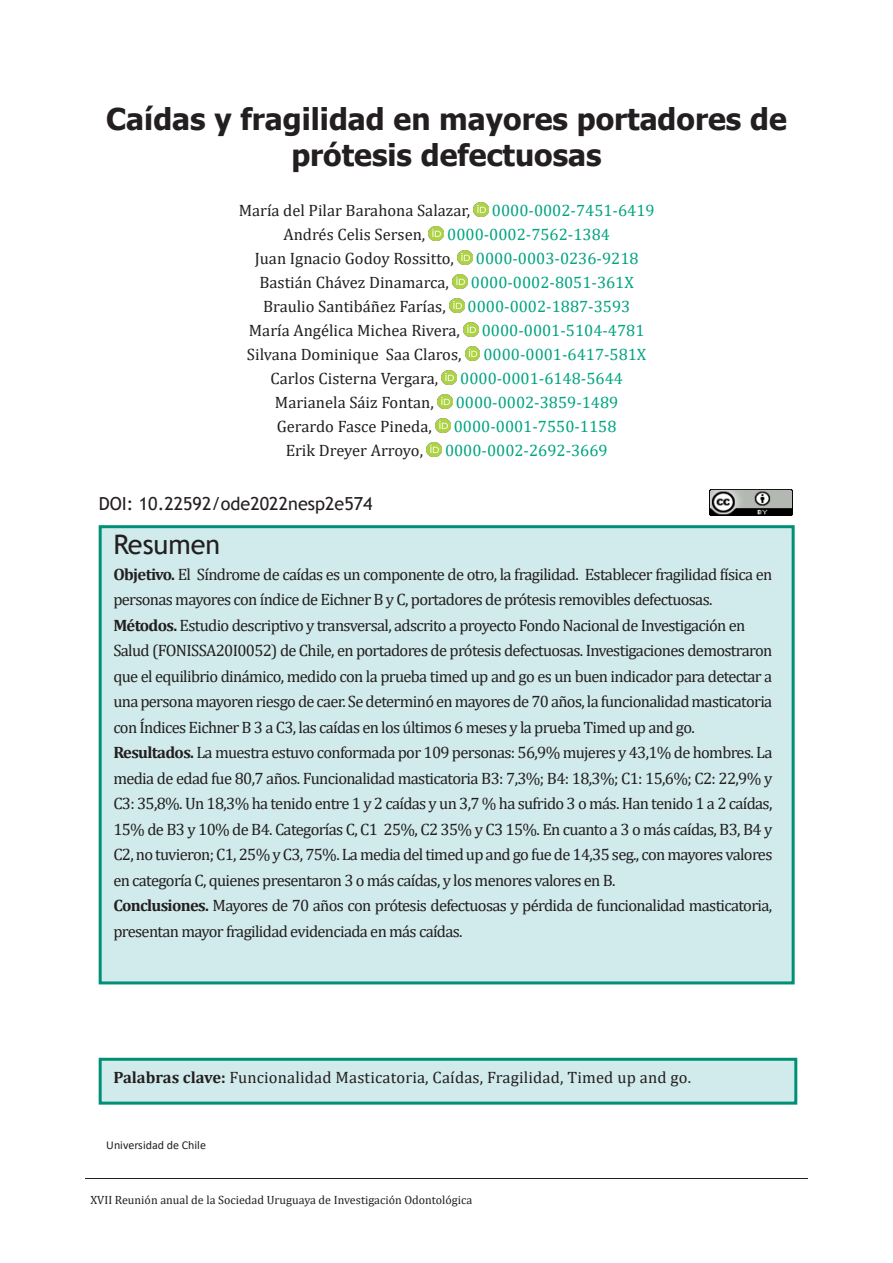
<style>
.page{position:relative;width:893px;height:1263px;background:#fff}
.page>*{position:absolute;margin:0;border:0;box-sizing:border-box;transform-origin:0 0}
.t1{font:700 30px/36px "Tahoma";color:#231f20;text-align:center}
.t2{font:27px "Trebuchet MS";color:#231f20}
.t3{font:18px "Trebuchet MS";color:#231f20}
.t4{font:16.5px/25.5px "Cambria";letter-spacing:-.04em;color:#231f20}
.t5{font:16.5px "Cambria";color:#231f20}
.t6{font:16.5px "Cambria";color:#00a481}
.t7{font:16.5px "Cambria";letter-spacing:.01em;color:#231f20}
.t8{font:12px "Cambria";color:#231f20}
.t9{font:12px "Calibri";color:#231f20}
.s1{font-weight:700}
</style>
<div class="page">
<div style="left:99px;top:1058px;width:698px;height:47px;background:#d1eaeb;border:3px solid #009076"></div>
<hr style="left:85px;top:1178px;width:723px;height:1px;background:#231f20">
<img style="left:474px;top:203px;width:14px;height:13px">
<img style="left:429px;top:227px;width:15px;height:13px">
<img style="left:458px;top:251px;width:14px;height:13px">
<img style="left:453px;top:275px;width:14px;height:13px">
<img style="left:449px;top:299px;width:15px;height:13px">
<img style="left:463px;top:323px;width:15px;height:13px">
<img style="left:465px;top:347px;width:15px;height:13px">
<img style="left:442px;top:371px;width:15px;height:13px">
<img style="left:437px;top:395px;width:15px;height:13px">
<img style="left:436px;top:419px;width:14px;height:13px">
<img style="left:427px;top:443px;width:14px;height:13px">
<img style="left:710px;top:489px;width:83px;height:26px">
<div style="left:99px;top:525px;width:696px;height:459px;background:#d1eaeb;border:3px solid #009076"></div>
<p class="t1" style="left:106px;top:102px;width:682px">Caídas y fragilidad en mayores portadores de prótesis defectuosas</p>
<p class="t5" style="left:239px;top:201px;width:233px">María del Pilar Barahona Salazar,</p>
<p class="t6" style="left:492px;top:201px;width:164px">0000-0002-7451-6419</p>
<p class="t5" style="left:283px;top:225px;width:143px">Andrés Celis Sersen,</p>
<p class="t6" style="left:447px;top:225px;width:164px">0000-0002-7562-1384</p>
<p class="t5" style="left:255px;top:249px;width:201px">Juan Ignacio Godoy Rossitto,</p>
<p class="t6" style="left:476px;top:249px;width:164px">0000-0003-0236-9218</p>
<p class="t5" style="left:259px;top:273px;width:191px">Bastián Chávez Dinamarca,</p>
<p class="t6" style="left:471px;top:273px;width:164px">0000-0002-8051-361X</p>
<p class="t5" style="left:263px;top:297px;width:184px">Braulio Santibáñez Farías,</p>
<p class="t6" style="left:468px;top:297px;width:164px">0000-0002-1887-3593</p>
<p class="t5" style="left:249px;top:321px;width:213px">María Angélica Michea Rivera,</p>
<p class="t6" style="left:482px;top:321px;width:164px">0000-0001-5104-4781</p>
<p class="t5" style="left:247px;top:345px;width:216px">Silvana Dominique Saa Claros,</p>
<p class="t6" style="left:483px;top:345px;width:164px">0000-0001-6417-581X</p>
<p class="t5" style="left:270px;top:369px;width:169px">Carlos Cisterna Vergara,</p>
<p class="t6" style="left:460px;top:369px;width:164px">0000-0001-6148-5644</p>
<p class="t5" style="left:275px;top:393px;width:160px">Marianela Sáiz Fontan,</p>
<p class="t6" style="left:456px;top:393px;width:164px">0000-0002-3859-1489</p>
<p class="t5" style="left:277px;top:417px;width:157px">Gerardo Fasce Pineda,</p>
<p class="t6" style="left:454px;top:417px;width:164px">0000-0001-7550-1158</p>
<p class="t5" style="left:286px;top:441px;width:139px">Erik Dreyer Arroyo,</p>
<p class="t6" style="left:445px;top:441px;width:164px">0000-0002-2692-3669</p>
<p class="t3" style="left:99px;top:492px;width:275px">DOI: 10.22592/ode2022nesp2e574</p>
<p class="t2" style="left:113px;top:528px;width:108px">Resumen</p>
<p class="t4" style="left:113px;top:561px;width:660px"><span class="s1">Objetivo.</span> El Síndrome de caídas es un componente de otro, la fragilidad. Establecer fragilidad física en personas mayores con índice de Eichner B y C, portadores de prótesis removibles defectuosas.</p>
<p class="t4" style="left:113px;top:612px;width:633px"><span class="s1">Métodos.</span> Estudio descriptivo y transversal, adscrito a proyecto Fondo Nacional de Investigación en</p>
<p class="t4" style="left:113px;top:638px;width:660px;text-align:justify">Salud (FONISSA20I0052) de Chile, en portadores de prótesis defectuosas. Investigaciones demostraron que el equilibrio dinámico, medido con la prueba timed up and go es un buen indicador para detectar a una persona mayoren riesgo de caer. Se determinó en mayores de 70 años, la funcionalidad masticatoria con Índices Eichner B 3 a C3, las caídas en los últimos 6 meses y la prueba Timed up and go.</p>
<p class="t4" style="left:113px;top:740px;width:661px;text-align:justify"><span class="s1">Resultados.</span> La muestra estuvo conformada por 109 personas: 56,9% mujeres y 43,1% de hombres. La media de edad fue 80,7 años. Funcionalidad masticatoria B3: 7,3%; B4: 18,3%; C1: 15,6%; C2: 22,9% y C3: 35,8%. Un 18,3% ha tenido entre 1 y 2 caídas y un 3,7 % ha sufrido 3 o más. Han tenido 1 a 2 caídas, 15% de B3 y 10% de B4. Categorías C, C1 25%, C2 35% y C3 15%. En cuanto a 3 o más caídas, B3, B4 y C2, no tuvieron; C1, 25% y C3, 75%. La media del timed up and go fue de 14,35 seg., con mayores valores en categoría C, quienes presentaron 3 o más caídas, y los menores valores en B.</p>
<p class="t4" style="left:113px;top:893px;width:660px"><span class="s1">Conclusiones.</span> Mayores de 70 años con prótesis defectuosas y pérdida de funcionalidad masticatoria, presentan mayor fragilidad evidenciada en más caídas.</p>
<p class="t7" style="left:113px;top:1068px;width:579px"><span class="s1">Palabras clave:</span> Funcionalidad Masticatoria, Caídas, Fragilidad, Timed up and go.</p>
<p class="t9" style="left:106px;top:1136px;width:101px">Universidad de Chile</p>
<p class="t8" style="left:90px;top:1193px;width:383px">XVII Reunión anual de la Sociedad Uruguaya de Investigación Odontológica</p>
</div>
